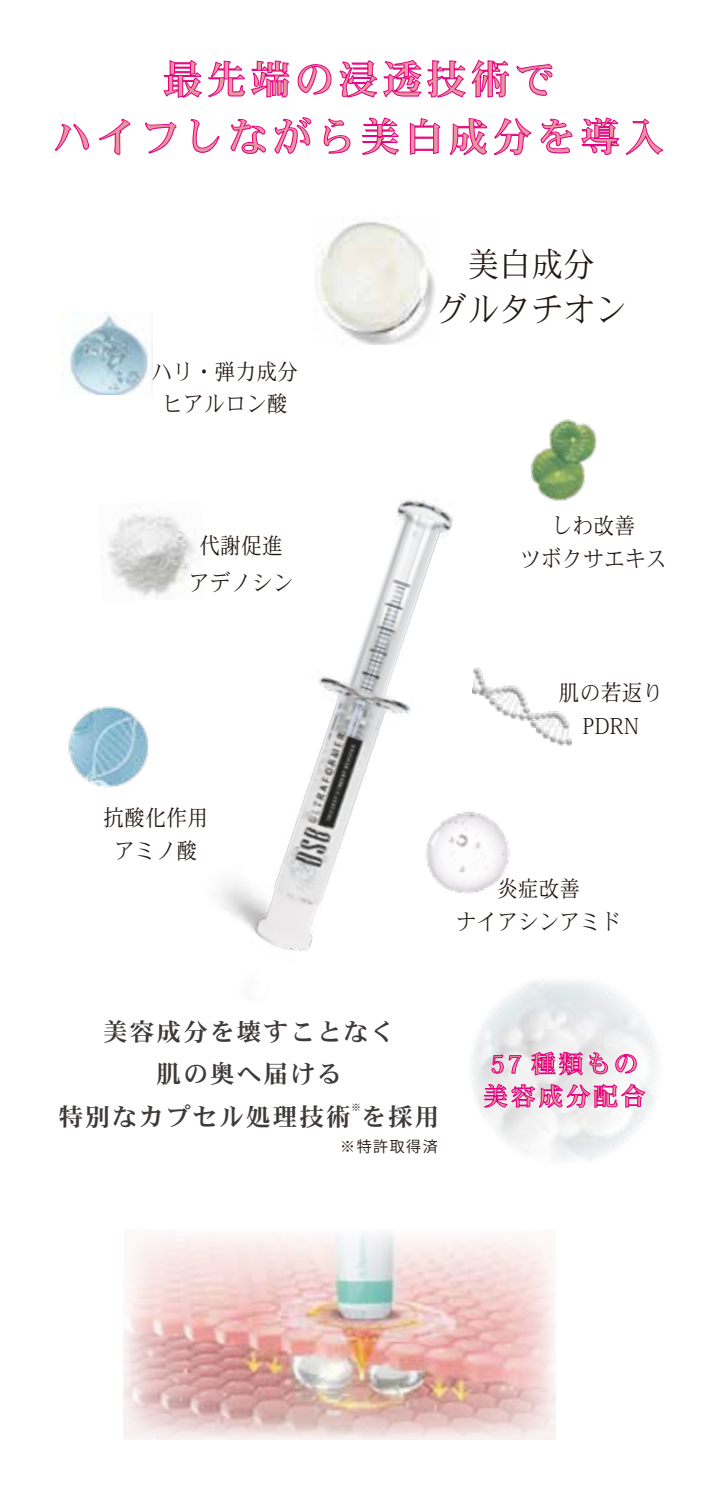
<style>
.page{position:relative;width:709px;height:1489px;background:#fff}
.page>*{position:absolute;margin:0;border:0;box-sizing:border-box;transform-origin:0 0}
.t1{font:40px/57.5px "Heisei Min Std W7";letter-spacing:.1em;color:#e7959f;text-align:center}
.t2{font:34.25px/45px "Heisei Min Std W3";letter-spacing:.015em;color:#221815;text-align:center;scale:.92 1}
.t3{font:25px/42.2px "Heisei Min Std W7";letter-spacing:.07em;color:#3e3a39;text-align:center}
.t4{font:25px/32.5px "Heisei Min Std W7";letter-spacing:.1em;color:#e7959f}
.t5{font:22.5px/32.5px "Heisei Min Std W3";letter-spacing:.015em;color:#221815;text-align:center;scale:.92 1}
.t6{font:22.5px/32.5px "Heisei Min Std W3";letter-spacing:.015em;color:#221815;text-align:center;scale:.9 1}
.t7{font:15px "Koz Go Pr 6 N";letter-spacing:.1em;color:#221815}
.t8{font:10px "Koz Go Pr 6 N";color:#221815}
</style>
<div class="page">
<img style="left:220px;top:499px;width:233px;height:452px">
<img style="left:123px;top:1232px;width:433px;height:208px">
<img style="left:107px;top:514px;width:88px;height:83px">
<img style="left:472px;top:667px;width:100px;height:79px">
<img style="left:530px;top:419px;width:67px;height:82px">
<img style="left:408px;top:792px;width:102px;height:120px">
<img style="left:317px;top:222px;width:119px;height:122px">
<img style="left:62px;top:312px;width:90px;height:82px">
<img style="left:68px;top:706px;width:81px;height:82px">
<svg style="left:163px;top:60px;width:39px;height:38px"></svg>
<svg style="left:208px;top:60px;width:37px;height:37px"></svg>
<svg style="left:251px;top:60px;width:38px;height:38px"></svg>
<svg style="left:297px;top:64px;width:34px;height:31px"></svg>
<svg style="left:339px;top:60px;width:38px;height:38px"></svg>
<svg style="left:383px;top:60px;width:38px;height:37px"></svg>
<svg style="left:427px;top:60px;width:82px;height:38px"></svg>
<svg style="left:516px;top:64px;width:36px;height:32px"></svg>
<svg style="left:55px;top:124px;width:34px;height:27px"></svg>
<svg style="left:99px;top:119px;width:31px;height:36px"></svg>
<svg style="left:145px;top:121px;width:32px;height:33px"></svg>
<svg style="left:190px;top:119px;width:30px;height:34px"></svg>
<svg style="left:230px;top:119px;width:36px;height:35px"></svg>
<svg style="left:274px;top:117px;width:37px;height:37px"></svg>
<svg style="left:323px;top:118px;width:27px;height:36px"></svg>
<svg style="left:361px;top:117px;width:38px;height:38px"></svg>
<svg style="left:409px;top:118px;width:31px;height:37px"></svg>
<svg style="left:449px;top:118px;width:38px;height:37px"></svg>
<svg style="left:494px;top:118px;width:37px;height:37px"></svg>
<svg style="left:540px;top:119px;width:32px;height:34px"></svg>
<svg style="left:581px;top:117px;width:38px;height:38px"></svg>
<svg style="left:625px;top:118px;width:38px;height:37px"></svg>
<img style="left:472px;top:981px;width:184px;height:180px">
<svg style="left:491px;top:1054px;width:31px;height:19px"></svg>
<svg style="left:531px;top:1051px;width:52px;height:24px"></svg>
<svg style="left:589px;top:1052px;width:19px;height:22px"></svg>
<svg style="left:615px;top:1053px;width:22px;height:20px"></svg>
<svg style="left:483px;top:1083px;width:162px;height:25px"></svg>
<h1 class="t1" style="left:52px;top:50px;width:613px">最先端の浸透技術で<br>ハイフしながら美白成分を導入</h1>
<p class="t5" style="left:152px;top:355px;width:160px">ハリ・弾力成分ヒアルロン酸</p>
<p class="t5" style="left:189px;top:527px;width:115px;line-height:37.2px">代謝促進アデノシン</p>
<p class="t5" style="left:103px;top:801px;width:115px">抗酸化作用アミノ酸</p>
<h2 class="t2" style="left:436px;top:242px;width:209px">美白成分<br>グルタチオン</h2>
<p class="t5" style="left:520px;top:509px;width:160px">しわ改善<br>ツボクサエキス</p>
<p class="t5" style="left:559px;top:676px;width:115px">肌の若返り<br>PDRN</p>
<p class="t6" style="left:456px;top:872px;width:185px">炎症改善<br>ナイアシンアミド</p>
<p class="t3" style="left:58px;top:1010px;width:382px">美容成分を壊すことなく<br>肌の奥へ届ける<br>特別なカプセル処理技術 を採用</p>
<p class="t8" style="left:351px;top:1101px;width:11px">※</p>
<p class="t7" style="left:340px;top:1138px;width:99px">※特許取得済</p>
<p class="t4" style="left:483px;top:1047px;width:164px">57 種類もの美容成分配合</p>
</div>
